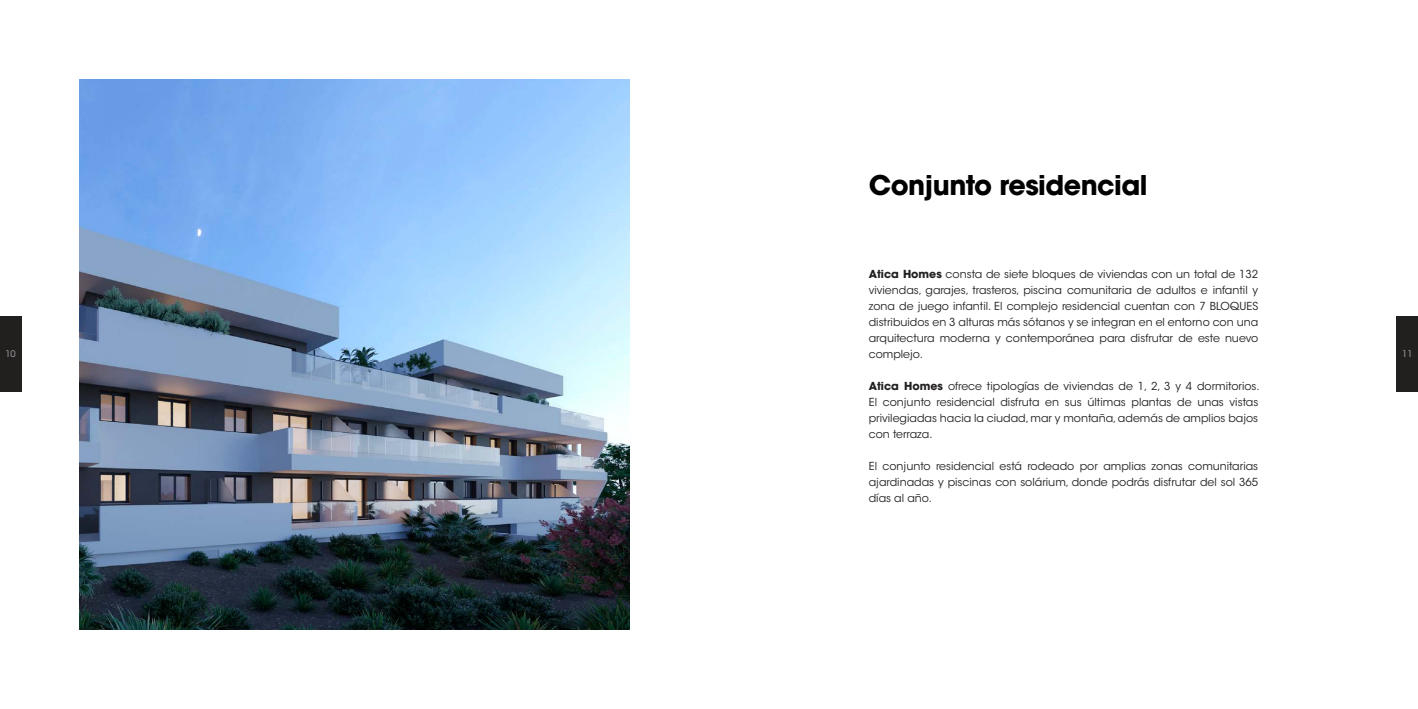
<style>
.page{position:relative;width:1418px;height:709px;background:#fff}
.page>*{position:absolute;margin:0;border:0;box-sizing:border-box;transform-origin:0 0}
.t1{font:700 27px "ITC Avant Garde Std";letter-spacing:-.02em;color:#000}
.t2{font:11px/16px "ITC Avant Garde Std";color:#221f1f;text-align:justify}
.t3{font:9px "ITC Avant Garde Std";color:#a7a9ab}
.s1{font-weight:700}
</style>
<div class="page">
<div style="left:0;top:317px;width:21px;height:75px;background:#221f1f"></div>
<div style="left:1396px;top:317px;width:21px;height:75px;background:#221f1f"></div>
<img style="left:79px;top:79px;width:550px;height:550px">
<h1 class="t1" style="left:868px;top:172px;width:280px">Conjunto residencial</h1>
<p class="t2" style="left:868px;top:266px;width:391px"><span class="s1">Atica Homes</span> consta de siete bloques de viviendas con un total de 132 viviendas, garajes, trasteros, piscina comunitaria de adultos e infantil y zona de juego infantil. El complejo residencial cuentan con 7 BLOQUES distribuidos en 3 alturas más sótanos y se integran en el entorno con una arquitectura moderna y contemporánea para disfrutar de este nuevo complejo.</p>
<p class="t2" style="left:868px;top:378px;width:392px;text-align:left"><span class="s1">Atica Homes</span> ofrece tipologías de viviendas de 1, 2, 3 y 4 dormitorios.<br>El conjunto residencial disfruta en sus últimas plantas de unas vistas privilegiadas hacia la ciudad, mar y montaña, además de amplios bajos con terraza.</p>
<p class="t2" style="left:868px;top:458px;width:391px">El conjunto residencial está rodeado por amplias zonas comunitarias ajardinadas y piscinas con solárium, donde podrás disfrutar del sol 365 días al año.</p>
<p class="t3" style="left:5px;top:348px;width:12px">10</p>
<p class="t3" style="left:1402px;top:348px;width:12px">11</p>
</div>
